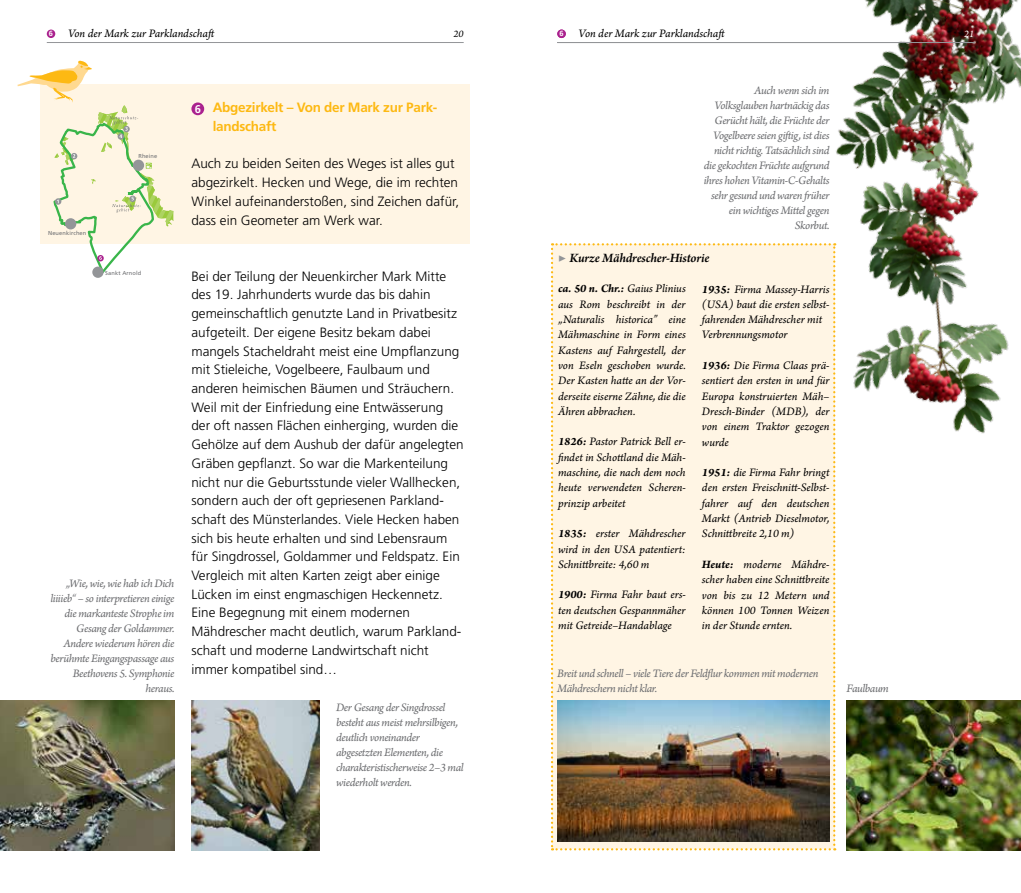
<style>
.page{position:relative;width:1021px;height:893px;background:#fff}
.page>*{position:absolute;margin:0;border:0;box-sizing:border-box;transform-origin:0 0}
.t1{font:300 13.5px/18.8px "Frutiger";color:#000}
.t2{font:700 13.5px/18.8px "Frutiger";letter-spacing:-.02em;color:#fdb913}
.t3{font:italic 600 13.5px "Arno Pro";letter-spacing:-.015em;color:#000}
.t4{font:12px/15.3px "Arno Pro Italic Sm Text";letter-spacing:-.005em;color:#000;text-align:justify}
.t5{font:12px/15px "Arno Pro Italic Sm Text";letter-spacing:-.035em;color:#6d6e71;text-align:right}
.t6{font:12px "Arno Pro Bold Italic Sm Text";letter-spacing:-.005em;color:#000}
.t7{font:700 11.25px "Frutiger";color:#fff}
.t8{font:10.5px "Arno Pro Italic Sm Text";color:#000}
.t9{font:10.5px "Arno Pro Italic Sm Text";color:#fff}
.t10{font:700 7.5px "Frutiger";color:#fff}
.t11{font:5.7px "Frutiger LT Std";letter-spacing:.02em;color:#6d6e71}
.s1{font-family:"Minion Pro";font-weight:400;font-style:normal;color:#939598}
.s2{font-family:"Arno Pro Italic Sm Text"}
.s3{font-family:"Arno Pro Bold Italic Sm Text"}
</style>
<div class="page">
<img style="left:835px;top:0;width:185px;height:496px">
<div style="left:40px;top:84px;width:430px;height:159px;background:#fff5e4"></div>
<hr style="left:47px;top:42px;width:416px;height:1px;background:#939598">
<hr style="left:557px;top:42px;width:417px;height:1px;background:#939598">
<div style="left:191px;top:102px;width:13px;height:13px;background:#aa218e;border-radius:50%"></div>
<div style="left:47px;top:30px;width:8px;height:8px;background:#aa218e;border-radius:50%"></div>
<div style="left:557px;top:30px;width:9px;height:8px;background:#aa218e;border-radius:50%"></div>
<svg style="left:92px;top:267px;width:12px;height:11px"></svg>
<img style="left:846px;top:701px;width:174px;height:149px">
<img style="left:191px;top:701px;width:128px;height:149px">
<img style="left:0;top:701px;width:174px;height:149px">
<div style="left:551px;top:243px;width:284px;height:607px;background:#fff5e4"></div>
<img style="left:557px;top:701px;width:272px;height:141px">
<svg style="left:17px;top:61px;width:156px;height:215px"></svg>
<p class="t4" style="left:68px;top:27px;width:150px">Von der Mark zur Parklandschaft</p>
<p class="t8" style="left:453px;top:28px;width:12px">20</p>
<p class="t4" style="left:578px;top:27px;width:150px">Von der Mark zur Parklandschaft</p>
<p class="t9" style="left:964px;top:28px;width:12px">21</p>
<p class="t10" style="left:49px;top:29px;width:6px">6</p>
<p class="t10" style="left:559px;top:29px;width:6px">6</p>
<p class="t11" style="left:138px;top:153px;width:20px">Rheine</p>
<p class="t11" style="left:48px;top:230px;width:40px">Neuenkirchen</p>
<p class="t11" style="left:105px;top:270px;width:37px">Sankt Arnold</p>
<p class="t5" style="left:50px;top:577px;width:125px">„Wie, wie, wie hab ich Dich liiiieb“ – so interpretieren einige die markanteste Strophe im<br>Gesang der Goldammer.<br>Andere wiederum hören die berühmte Eingangspassage aus<br>Beethovens 5. Symphonie heraus.</p>
<p class="t2" style="left:213px;top:98px;width:226px;text-indent:-21px">Abgezirkelt – Von der Mark zur Park&shy;landschaft</p>
<p class="t1" style="left:191px;top:155px;width:269px">Auch zu beiden Seiten des Weges ist alles gut abgezirkelt. Hecken und Wege, die im rechten Winkel aufeinanderstoßen, sind Zeichen dafür, dass ein Geometer am Werk war.</p>
<p class="t7" style="left:195px;top:102px;width:8px">6</p>
<p class="t1" style="left:191px;top:267px;width:274px">Bei der Teilung der Neuenkircher Mark Mitte des 19. Jahrhunderts wurde das bis dahin gemeinschaftlich genutzte Land in Privatbesitz aufgeteilt. Der eigene Besitz bekam dabei mangels Stacheldraht meist eine Umpflanzung mit Stieleiche, Vogelbeere, Faulbaum und anderen heimischen Bäumen und Sträuchern.<br>Weil mit der Einfriedung eine Entwässerung der oft nassen Flächen einherging, wurden die Gehölze auf dem Aushub der dafür angelegten Gräben gepflanzt. So war die Markenteilung nicht nur die Geburtsstunde vieler Wallhecken, sondern auch der oft gepriesenen Parkland&shy;schaft des Münsterlandes. Viele Hecken haben sich bis heute erhalten und sind Lebensraum für Singdrossel, Goldammer und Feldspatz. Ein Vergleich mit alten Karten zeigt aber einige Lücken im einst engmaschigen Heckennetz.<br>Eine Begegnung mit einem modernen Mähdrescher macht deutlich, warum Parkland&shy;schaft und moderne Landwirtschaft nicht immer kompatibel sind…</p>
<p class="t5" style="left:336px;top:700px;width:129px;text-align:left">Der Gesang der Singdrossel besteht aus meist mehrsilbigen, deutlich voneinander abgesetzten Elementen, die charakteristischerweise 2–3 mal wiederholt werden.</p>
<p class="t5" style="left:703px;top:83px;width:127px">Auch wenn sich im<br>Volksglauben hartnäckig das<br>Gerücht hält, die Früchte der<br>Vogelbeere seien giftig, ist dies nicht richtig. Tatsächlich sind die gekochten Früchte aufgrund ihres hohen Vitamin-C-Gehalts sehr gesund und waren früher ein wichtiges Mittel gegen<br>Skorbut.</p>
<p class="t3" style="left:558px;top:250px;width:153px"><span class="s1">▶</span> Kurze Mähdrescher-Historie</p>
<p class="t6" style="left:558px;top:281px;width:129px">ca. 50 n. Chr.: <span class="s2">Gaius Plinius</span></p>
<p class="t4" style="left:558px;top:297px;width:129px">aus Rom beschreibt in der „Naturalis historica” eine Mähmaschine in Form eines Kastens auf Fahrgestell, der von Eseln geschoben wurde.<br>Der Kasten hatte an der Vor&shy;derseite eiserne Zähne, die die Ähren abbrachen.</p>
<p class="t4" style="left:558px;top:435px;width:129px"><span class="s3">1826:</span> Pastor Patrick Bell er&shy;findet in Schottland die Mäh&shy;maschine, die nach dem noch heute verwendeten Scheren&shy;prinzip arbeitet</p>
<p class="t4" style="left:558px;top:527px;width:129px"><span class="s3">1835:</span> erster Mähdrescher wird in den USA patentiert:<br>Schnittbreite: 4,60 m</p>
<p class="t4" style="left:558px;top:588px;width:129px"><span class="s3">1900:</span> Firma Fahr baut ers&shy;ten deutschen Gespannmäher mit Getreide–Handablage</p>
<p class="t4" style="left:702px;top:282px;width:129px;text-align:left"><span class="s3">1935:</span> Firma Massey-Harris (USA) baut die ersten selbst&shy;fahrenden Mähdrescher mit<br>Verbrennungsmotor</p>
<p class="t4" style="left:702px;top:358px;width:129px"><span class="s3">1936:</span> Die Firma Claas prä&shy;sentiert den ersten in und für Europa konstruierten Mäh– Dresch-Binder (MDB), der von einem Traktor gezogen wurde</p>
<p class="t4" style="left:702px;top:465px;width:129px"><span class="s3">1951:</span> die Firma Fahr bringt den ersten Freischnitt-Selbst&shy;fahrer auf den deutschen Markt (Antrieb Dieselmotor, Schnittbreite 2,10 m)</p>
<p class="t4" style="left:702px;top:557px;width:129px"><span class="s3">Heute:</span> moderne Mähdre&shy;scher haben eine Schnittbreite von bis zu 12 Metern und können 100 Tonnen Weizen in der Stunde ernten.</p>
<p class="t5" style="left:557px;top:667px;width:262px;text-align:left">Breit und schnell – viele Tiere der Feldflur kommen mit modernen<br>Mähdreschern nicht klar.</p>
<p class="t5" style="left:846px;top:682px;width:44px">Faulbaum</p>
</div>
